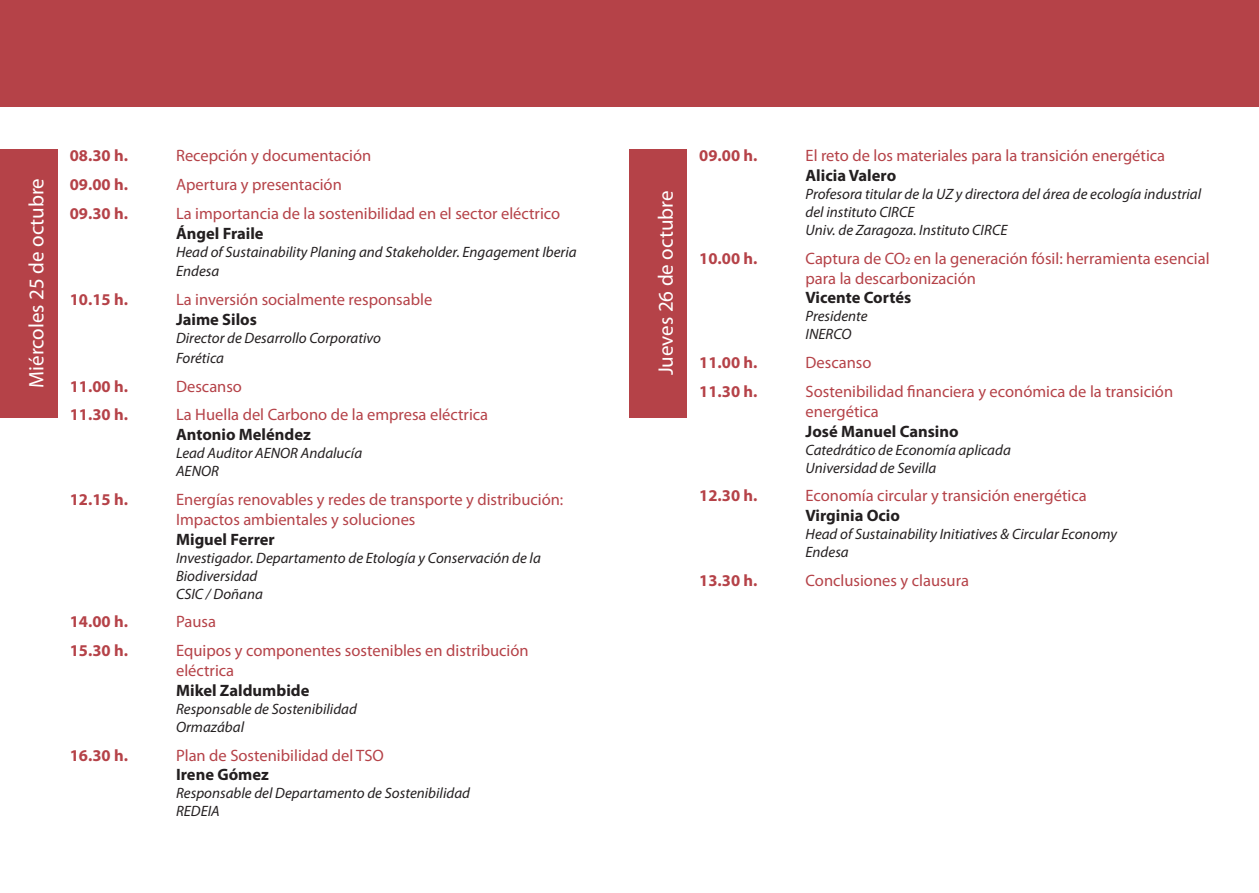
<style>
.page{position:relative;width:1259px;height:893px;background:#fff}
.page>*{position:absolute;margin:0;border:0;box-sizing:border-box;transform-origin:0 0}
.t1{font:21px "Myriad Pro";color:#fff}
.t2{font:16.5px/19.8px "Myriad Pro";color:#b54248}
.t3{font:700 16.5px "Myriad Pro";color:#231f20}
.t4{font:700 16.5px "Myriad Pro";color:#b54248}
.t5{font:italic 15px/18px "Myriad Pro";color:#231f20}
</style>
<div class="page">
<div style="left:0;top:0;width:629px;height:106px;background:#b54248"></div>
<div style="left:629px;top:0;width:630px;height:106px;background:#b54248"></div>
<div style="left:629px;top:149px;width:58px;height:268px;background:#b54248"></div>
<div style="left:0;top:149px;width:58px;height:268px;background:#b54248"></div>
<p class="t1" style="left:23px;top:388px;width:211px;rotate:-90deg">Miércoles 25 de octubre</p>
<p class="t4" style="left:70px;top:145px;width:60px">08.30 h.</p>
<p class="t2" style="left:176px;top:146px;width:197px">Recepción y documentación</p>
<p class="t4" style="left:70px;top:174px;width:60px">09.00 h.</p>
<p class="t2" style="left:176px;top:174px;width:167px">Apertura y presentación</p>
<p class="t4" style="left:70px;top:202px;width:60px">09.30 h.</p>
<p class="t2" style="left:176px;top:203px;width:386px">La importancia de la sostenibilidad en el sector eléctrico</p>
<p class="t3" style="left:176px;top:222px;width:89px">Ángel Fraile</p>
<p class="t5" style="left:176px;top:241px;width:402px;line-height:19.8px">Head of Sustainability Planing and Stakeholder. Engagement Iberia<br>Endesa</p>
<p class="t4" style="left:70px;top:289px;width:60px">10.15 h.</p>
<p class="t2" style="left:176px;top:290px;width:258px">La inversión socialmente responsable</p>
<p class="t3" style="left:176px;top:309px;width:82px">Jaime Silos</p>
<p class="t5" style="left:176px;top:328px;width:206px;line-height:19.8px">Director de Desarrollo Corporativo<br>Forética</p>
<p class="t4" style="left:70px;top:375px;width:60px">11.00 h.</p>
<p class="t2" style="left:176px;top:376px;width:67px">Descanso</p>
<p class="t4" style="left:70px;top:404px;width:60px">11.30 h.</p>
<p class="t2" style="left:176px;top:405px;width:314px">La Huella del Carbono de la empresa eléctrica</p>
<p class="t3" style="left:176px;top:424px;width:136px">Antonio Meléndez</p>
<p class="t5" style="left:176px;top:444px;width:188px">Lead Auditor AENOR Andalucía<br>AENOR</p>
<p class="t4" style="left:70px;top:489px;width:60px">12.15 h.</p>
<p class="t2" style="left:176px;top:489px;width:389px">Energías renovables y redes de transporte y distribución:<br>Impactos ambientales y soluciones</p>
<p class="t3" style="left:176px;top:528px;width:100px">Miguel Ferrer</p>
<p class="t5" style="left:176px;top:548px;width:366px">Investigador. Departamento de Etología y Conservación de la<br>Biodiversidad<br>CSIC / Doñana</p>
<p class="t4" style="left:70px;top:611px;width:60px">14.00 h.</p>
<p class="t2" style="left:176px;top:612px;width:41px">Pausa</p>
<p class="t4" style="left:70px;top:640px;width:60px">15.30 h.</p>
<p class="t2" style="left:176px;top:640px;width:354px">Equipos y componentes sostenibles en distribución eléctrica</p>
<p class="t3" style="left:176px;top:679px;width:135px">Mikel Zaldumbide</p>
<p class="t5" style="left:176px;top:700px;width:182px">Responsable de Sostenibilidad<br>Ormazábal</p>
<p class="t4" style="left:70px;top:744px;width:60px">16.30 h.</p>
<p class="t2" style="left:176px;top:745px;width:209px">Plan de Sostenibilidad del TSO</p>
<p class="t3" style="left:176px;top:764px;width:94px">Irene Gómez</p>
<p class="t5" style="left:176px;top:784px;width:295px">Responsable del Departamento de Sostenibilidad<br>REDEIA</p>
<p class="t1" style="left:653px;top:375px;width:186px;rotate:-90deg">Jueves 26 de octubre</p>
<p class="t4" style="left:699px;top:145px;width:60px">09.00 h.</p>
<p class="t2" style="left:805px;top:146px;width:361px">El reto de los materiales para la transición energética</p>
<p class="t3" style="left:805px;top:165px;width:92px">Alicia Valero</p>
<p class="t5" style="left:805px;top:185px;width:397px">Profesora titular de la UZ y directora del área de ecología industrial del instituto CIRCE<br>Univ. de Zaragoza. Instituto CIRCE</p>
<p class="t4" style="left:699px;top:247px;width:60px">10.00 h.</p>
<p class="t2" style="left:805px;top:248px;width:405px">Captura de CO2 en la generación fósil: herramienta esencial para la descarbonización</p>
<p class="t3" style="left:805px;top:287px;width:107px">Vicente Cortés</p>
<p class="t5" style="left:805px;top:307px;width:64px">Presidente<br>INERCO</p>
<p class="t4" style="left:699px;top:352px;width:60px">11.00 h.</p>
<p class="t2" style="left:805px;top:353px;width:67px">Descanso</p>
<p class="t4" style="left:699px;top:381px;width:60px">11.30 h.</p>
<p class="t2" style="left:805px;top:381px;width:369px">Sostenibilidad financiera y económica de la transición energética</p>
<p class="t3" style="left:805px;top:420px;width:155px">José Manuel Cansino</p>
<p class="t5" style="left:805px;top:440px;width:207px">Catedrático de Economía aplicada<br>Universidad de Sevilla</p>
<p class="t4" style="left:699px;top:485px;width:60px">12.30 h.</p>
<p class="t2" style="left:805px;top:486px;width:283px">Economía circular y transición energética</p>
<p class="t3" style="left:805px;top:505px;width:96px">Virginia Ocio</p>
<p class="t5" style="left:805px;top:525px;width:313px">Head of Sustainability Initiatives &amp; Circular Economy<br>Endesa</p>
<p class="t4" style="left:699px;top:570px;width:60px">13.30 h.</p>
<p class="t2" style="left:805px;top:570px;width:165px">Conclusiones y clausura</p>
</div>
